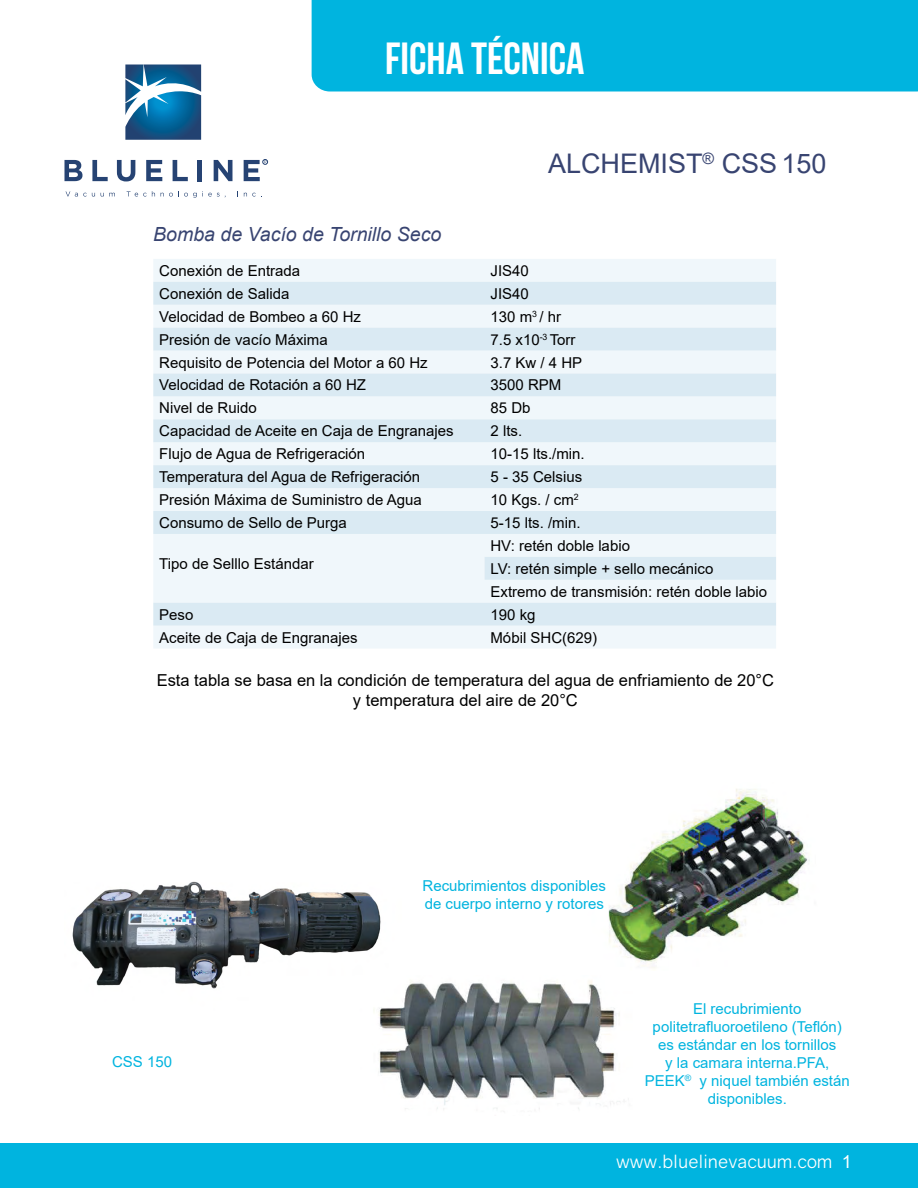
<style>
.page{position:relative;width:918px;height:1188px;background:#fff}
.page>*{position:absolute;margin:0;border:0;box-sizing:border-box;transform-origin:0 0}
.t1{font:45px "Bebas Neue";color:#fff}
.t2{font:27px "Arial";color:#384471}
.t3{font:italic 19.5px "Arial";color:#384471}
.t4{font:18px "Gravity";color:#fff}
.t5{font:16.5px/19.8px "Arial";color:#000;text-align:center}
.t6{font:15px/23px "Arial";color:#000}
.t7{font:15px/18px "Arial";color:#00b4df}
.s1{font-family:"Arial"}
</style>
<div class="page">
<div style="left:312px;top:0;width:606px;height:92px;background:#00b4df"></div>
<svg style="left:64px;top:160px;width:18px;height:21px"></svg>
<svg style="left:92px;top:160px;width:16px;height:21px"></svg>
<svg style="left:117px;top:160px;width:18px;height:21px"></svg>
<svg style="left:146px;top:160px;width:16px;height:21px"></svg>
<svg style="left:173px;top:160px;width:15px;height:21px"></svg>
<hr style="left:198px;top:160px;width:4px;height:21px;background:#264373">
<svg style="left:214px;top:160px;width:18px;height:21px"></svg>
<svg style="left:244px;top:159px;width:24px;height:22px"></svg>
<svg style="left:66px;top:191px;width:29px;height:6px"></svg>
<svg style="left:101px;top:193px;width:14px;height:4px"></svg>
<svg style="left:127px;top:191px;width:28px;height:6px"></svg>
<svg style="left:161px;top:191px;width:65px;height:7px"></svg>
<svg style="left:243px;top:192px;width:19px;height:5px"></svg>
<svg style="left:125px;top:64px;width:76px;height:76px"></svg>
<div style="left:0;top:1143px;width:918px;height:45px;background:#00b4df"></div>
<img style="left:608px;top:789px;width:202px;height:179px">
<img style="left:72px;top:881px;width:309px;height:108px">
<img style="left:356px;top:976px;width:264px;height:133px">
<div style="left:153px;top:259px;width:623px;height:389px;background:#f0f7fb"></div>
<svg style="left:153px;top:282px;width:623px;height:344px;fill:#eaf3f8"></svg>
<h1 class="t1" style="left:385px;top:34px;width:201px">FICHA TÉCNICA</h1>
<h3 class="t3" style="left:153px;top:222px;width:289px">Bomba de Vacío de Tornillo Seco</h3>
<h2 class="t2" style="left:548px;top:145px;width:280px">ALCHEMIST<sup>®</sup> CSS 150</h2>
<p class="t6" style="left:159px;top:259px;width:142px">Conexión de Entrada</p>
<p class="t6" style="left:490px;top:259px;width:40px">JIS40</p>
<p class="t6" style="left:159px;top:282px;width:132px">Conexión de Salida</p>
<p class="t6" style="left:490px;top:282px;width:40px">JIS40</p>
<p class="t6" style="left:159px;top:305px;width:203px">Velocidad de Bombeo a 60 Hz</p>
<p class="t6" style="left:490px;top:305px;width:72px">130 m<sup>3</sup> / hr</p>
<p class="t6" style="left:159px;top:328px;width:170px">Presión de vacío Máxima</p>
<p class="t6" style="left:490px;top:328px;width:87px">7.5 x10<sup>-3</sup> Torr</p>
<p class="t6" style="left:159px;top:351px;width:270px">Requisito de Potencia del Motor a 60 Hz</p>
<p class="t6" style="left:491px;top:351px;width:93px">3.7 Kw / 4 HP</p>
<p class="t6" style="left:159px;top:374px;width:208px">Velocidad de Rotación a 60 HZ</p>
<p class="t6" style="left:491px;top:374px;width:72px">3500 RPM</p>
<p class="t6" style="left:159px;top:397px;width:99px">Nivel de Ruido</p>
<p class="t6" style="left:491px;top:397px;width:42px">85 Db</p>
<p class="t6" style="left:159px;top:419px;width:296px">Capacidad de Aceite en Caja de Engranajes</p>
<p class="t6" style="left:491px;top:419px;width:33px">2 lts.</p>
<p class="t6" style="left:159px;top:442px;width:207px">Flujo de Agua de Refrigeración</p>
<p class="t6" style="left:491px;top:442px;width:96px">10-15 lts./min.</p>
<p class="t6" style="left:159px;top:465px;width:262px">Temperatura del Agua de Refrigeración</p>
<p class="t6" style="left:491px;top:465px;width:93px">5 - 35 Celsius</p>
<p class="t6" style="left:159px;top:488px;width:264px">Presión Máxima de Suministro de Agua</p>
<p class="t6" style="left:491px;top:488px;width:90px">10 Kgs. / cm<sup>2</sup></p>
<p class="t6" style="left:159px;top:511px;width:189px">Consumo de Sello de Purga</p>
<p class="t6" style="left:490px;top:511px;width:92px">5-15 lts. /min.</p>
<p class="t6" style="left:159px;top:552px;width:156px">Tipo de Selllo Estándar</p>
<p class="t6" style="left:490px;top:534px;width:278px">HV: retén doble labio<br>LV: retén simple + sello mecánico<br>Extremo de transmisión: retén doble labio</p>
<p class="t6" style="left:159px;top:603px;width:36px">Peso</p>
<p class="t6" style="left:490px;top:603px;width:47px">190 kg</p>
<p class="t6" style="left:159px;top:626px;width:200px">Aceite de Caja de Engranajes</p>
<p class="t6" style="left:490px;top:626px;width:108px">Móbil SHC(629)</p>
<p class="t5" style="left:157px;top:671px;width:619px">Esta tabla se basa en la condición de temperatura del agua de enfriamiento de 20°C y temperatura del aire de 20°C</p>
<p class="t7" style="left:112px;top:1053px;width:62px">CSS 150</p>
<p class="t7" style="left:423px;top:877px;width:185px">Recubrimientos disponibles de cuerpo interno y rotores</p>
<p class="t7" style="left:645px;top:1000px;width:206px;text-align:center">El recubrimiento politetrafluoroetileno (Teflón) es estándar en los tornillos<br>y la camara interna.PFA,<br>PEEK<sup>®</sup> y niquel también están disponibles.</p>
<p class="t4" style="left:616px;top:1151px;width:237px">www.bluelinevacuum.com <span class="s1">1</span></p>
</div>
